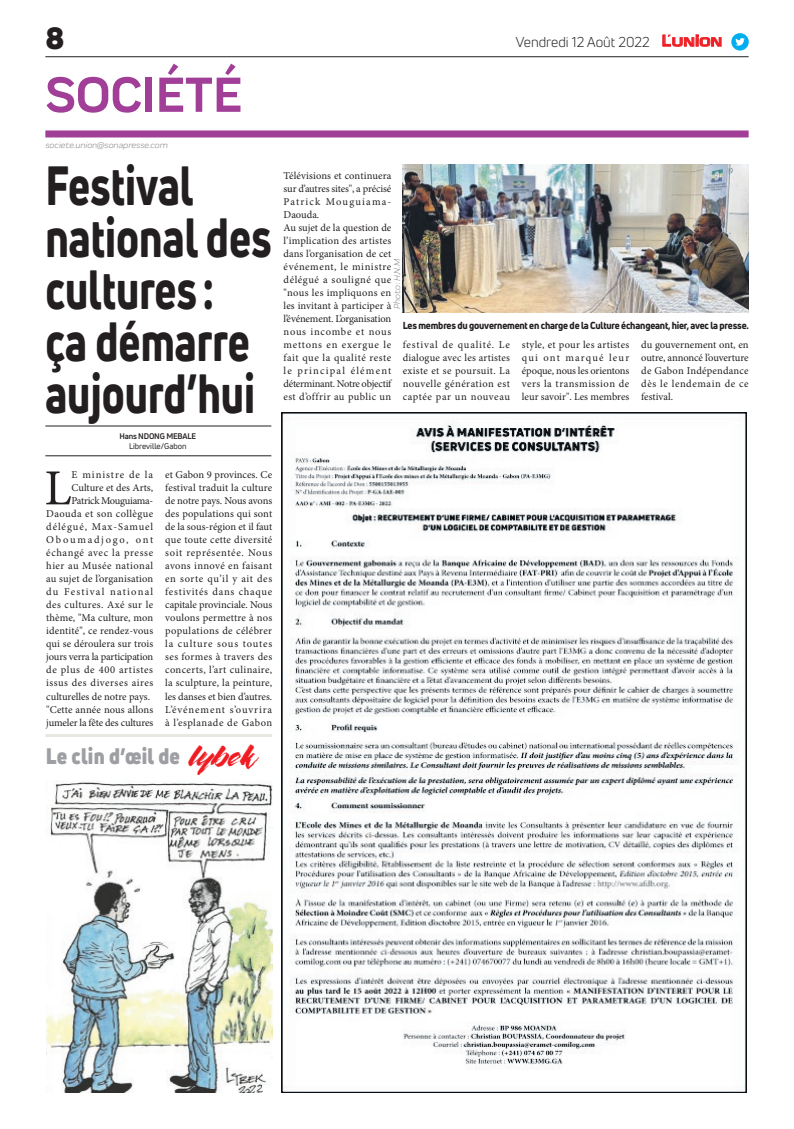
<style>
.page{position:relative;width:794px;height:1129px;background:#fff}
.page>*{position:absolute;margin:0;border:0;box-sizing:border-box;transform-origin:0 0}
.t1{font:800 54px/52px "Uni Neue";color:#231f20;scale:.77 1}
.t2{font:700 51px "Praktika";color:#a13e97}
.t3{font:50.5px "Minion Pro";color:#231f20}
.t4{font:900 30px "Uni Neue";color:#231f20}
.t5{font:900 22px "Uni Neue";letter-spacing:.01em;color:#9e9fa3;scale:.89 1}
.t6{font:14px "Uni Neue";color:#231f20}
.t7{font:10.5px/13px "Minion Pro";letter-spacing:.025em;color:#231f20;text-align:justify}
.t8{font:10.5px "Minion Pro";color:#231f20}
.t9{font:10.5px "Minion Pro";letter-spacing:.045em;color:#231f20}
.t10{font:10.5px "Minion Pro";letter-spacing:.055em;color:#231f20}
.t11{font:10.5px "Minion Pro";letter-spacing:.09em;color:#231f20}
.t12{font:10.5px "Minion Pro";letter-spacing:-.015em;color:#231f20}
.t13{font:10.5px "Minion Pro";letter-spacing:-.01em;color:#231f20}
.t14{font:10.5px "Minion Pro";letter-spacing:.005em;color:#231f20}
.t15{font:10.5px "Minion Pro";letter-spacing:.115em;color:#231f20}
.t16{font:10.5px "Minion Pro";letter-spacing:-.03em;color:#231f20}
.t17{font:10.5px "Minion Pro";letter-spacing:.165em;color:#231f20}
.t18{font:800 10px "Uni Neue";letter-spacing:-.02em;color:#231f20;scale:.94 1}
.t19{font:italic 9px "Praktika";color:#818386}
.t20{font:8px "Uni Neue";color:#231f20}
.t21{font:700 8px "Uni Neue";letter-spacing:-.02em;color:#231f20}
.s1{font-family:"The Flower City";font-weight:400;font-size:32px;color:#ee1d23}
.s2{font-family:"Eurostile";font-weight:600;font-size:14.9px;color:#ee1d23}
.s3{font-family:"Eurostile";font-weight:600;font-size:11.4px;color:#ee1d23}
</style>
<div class="page">
<hr style="left:45px;top:56px;width:703px;height:1px;background:#231f20">
<div style="left:45px;top:130px;width:703px;height:7px;background:#a13e97"></div>
<svg style="left:662px;top:34px;width:60px;height:13px"></svg>
<div style="left:731px;top:33px;width:17px;height:18px;background:#00aeef;border-radius:50%"></div>
<svg style="left:735px;top:38px;width:10px;height:8px"></svg>
<img style="left:281px;top:412px;width:465px;height:680px">
<hr style="left:45px;top:455px;width:226px;height:1px;background:#231f20">
<hr style="left:45px;top:426px;width:226px;height:1px;background:#231f20">
<img style="left:403px;top:165px;width:345px;height:148px">
<hr style="left:45px;top:733px;width:227px;height:3px;background:#e7e8e2">
<img style="left:46px;top:781px;width:226px;height:310px">
<h3 class="t4" style="left:45px;top:17px;width:21px">8</h3>
<h2 class="t2" style="left:45px;top:54px;width:198px">SOCIÉTÉ</h2>
<p class="t19" style="left:45px;top:139px;width:124px">societe.union@sonapresse.com</p>
<h1 class="t1" style="left:45px;top:159px;width:295px">Festival national des cultures :<br>ça démarre aujourd’hui</h1>
<p class="t21" style="left:119px;top:431px;width:78px">Hans NDONG MEBALE</p>
<p class="t20" style="left:129px;top:441px;width:59px">Libreville/Gabon</p>
<h3 class="t3" style="left:44px;top:454px;width:29px">L</h3>
<p class="t11" style="left:72px;top:468px;width:83px">E ministre de la</p>
<p class="t8" style="left:72px;top:481px;width:83px">Culture et des Arts,</p>
<p class="t16" style="left:72px;top:494px;width:83px">Patrick Mouguiama-</p>
<p class="t7" style="left:46px;top:507px;width:108px">Daouda et son collègue</p>
<p class="t11" style="left:46px;top:520px;width:108px">délégué, Max-Samuel</p>
<p class="t17" style="left:46px;top:533px;width:108px">Oboumadjogo, ont</p>
<p class="t10" style="left:46px;top:546px;width:108px">échangé avec la presse</p>
<p class="t9" style="left:46px;top:559px;width:108px">hier au Musée national</p>
<p class="t7" style="left:46px;top:572px;width:108px">au sujet de l’organisation</p>
<p class="t15" style="left:46px;top:585px;width:108px">du Festival national</p>
<p class="t7" style="left:46px;top:598px;width:108px">des cultures. Axé sur le</p>
<p class="t14" style="left:46px;top:611px;width:108px">thème, "Ma culture, mon</p>
<p class="t7" style="left:46px;top:624px;width:108px">identité", ce rendez-vous</p>
<p class="t7" style="left:46px;top:637px;width:108px">qui se déroulera sur trois</p>
<p class="t12" style="left:46px;top:650px;width:108px">jours verra la participation</p>
<p class="t10" style="left:46px;top:663px;width:108px">de plus de 400 artistes</p>
<p class="t9" style="left:46px;top:676px;width:108px">issus des diverses aires</p>
<p class="t8" style="left:46px;top:689px;width:105px">culturelles de notre pays.</p>
<p class="t7" style="left:46px;top:702px;width:108px">"Cette année nous allons</p>
<p class="t13" style="left:46px;top:715px;width:108px">jumeler la fête des cultures</p>
<p class="t7" style="left:165px;top:468px;width:108px">et Gabon 9 provinces. Ce festival traduit la culture de notre pays. Nous avons des populations qui sont de la sous-région et il faut que toute cette diversité soit représentée. Nous avons innové en faisant en sorte qu’il y ait des festivités dans chaque capitale provinciale. Nous voulons permettre à nos populations de célébrer la culture sous toutes ses formes à travers des concerts, l’art culinaire, la sculpture, la peinture, les danses et bien d’autres.<br>L’événement s’ouvrira à l’esplanade de Gabon</p>
<h3 class="t5" style="left:46px;top:741px;width:235px">Le clin d’œil de <span class="s1">lybek</span></h3>
<h3 class="t6" style="left:516px;top:33px;width:208px">Vendredi 12 Août 2022 <span class="s2">L</span><span class="s3">UNION</span></h3>
<p class="t7" style="left:283px;top:169px;width:109px;text-align:left">Télévisions et continuera sur d’autres sites", a précisé<br>Patrick Mouguiama-<br>Daouda.<br>Au sujet de la question de l’implication des artistes dans l’organisation de cet événement, le ministre délégué a souligné que "nous les impliquons en les invitant à participer à l’événement. L’organisation nous incombe et nous mettons en exergue le fait que la qualité reste le principal élément déterminant. Notre objectif est d’offrir au public un</p>
<p class="t19" style="left:391px;top:309px;width:51px;rotate:-90deg">Photo : H.N.M</p>
<p class="t18" style="left:403px;top:318px;width:370px">Les membres du gouvernement en charge de la Culture échangeant, hier, avec la presse.</p>
<p class="t7" style="left:403px;top:338px;width:109px">festival de qualité. Le dialogue avec les artistes existe et se poursuit. La nouvelle génération est captée par un nouveau</p>
<p class="t7" style="left:522px;top:338px;width:109px">style, et pour les artistes qui ont marqué leur époque, nous les orientons vers la transmission de leur savoir". Les membres</p>
<p class="t7" style="left:641px;top:338px;width:109px">du gouvernement ont, en outre, annoncé l’ouverture de Gabon Indépendance dès le lendemain de ce festival.</p>
</div>
